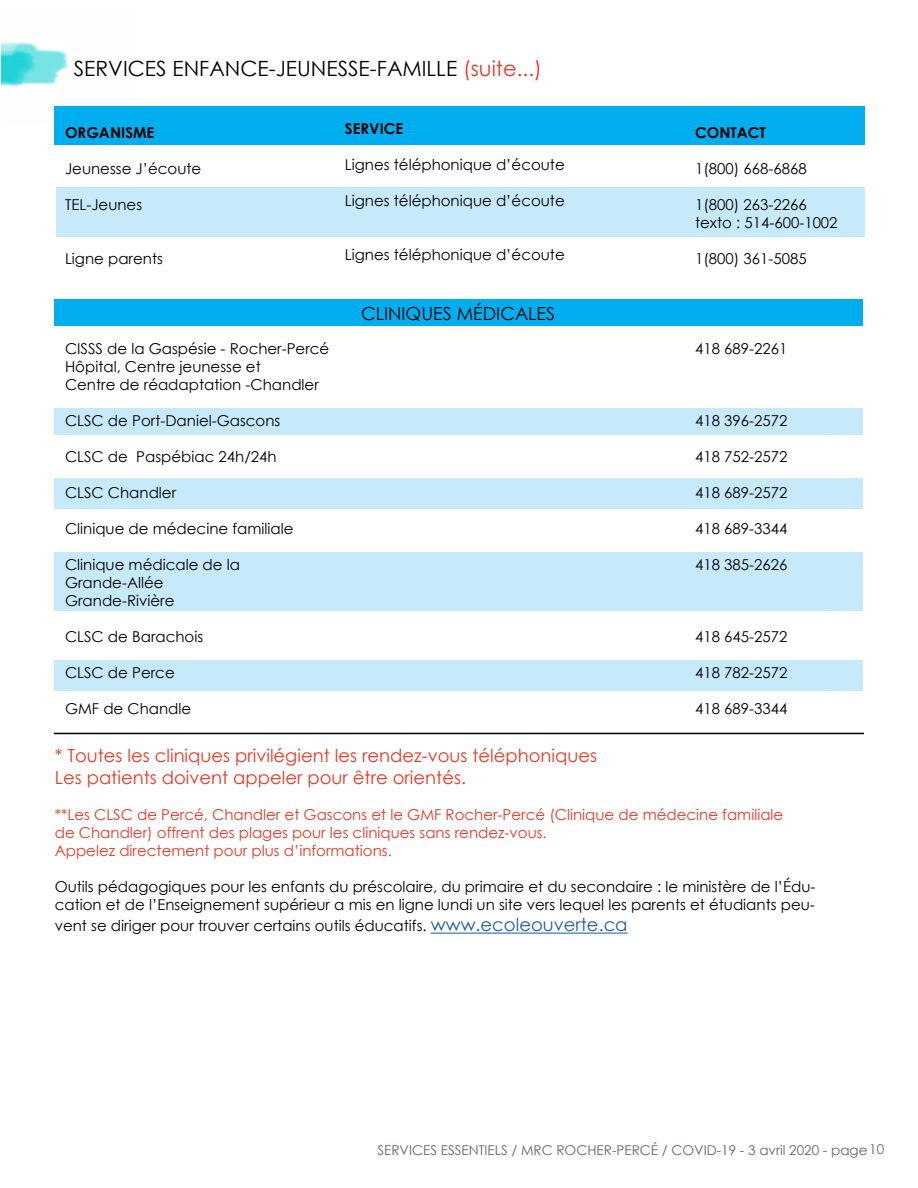
<style>
.page{position:relative;width:918px;height:1188px;background:#fff}
.page>*{position:absolute;margin:0;border:0;box-sizing:border-box;transform-origin:0 0}
.t1{font:21px "Century Gothic";color:#000}
.t2{font:18px/21.6px "Century Gothic";color:#e73925}
.t3{font:18px "Century Gothic";color:#000}
.t4{font:15px/18px "Century Gothic";color:#000}
.t5{font:15px/18px "Century Gothic";color:#e73925}
.t6{font:700 15px "Century Gothic";color:#000}
.t7{font:13.5px "Century Gothic";color:#6c6361}
.s1{color:#e73925}
.s2{font-size:18px;color:#215e9e}
</style>
<div class="page">
<div style="left:55px;top:552px;width:808px;height:59px;background:#c7eafb"></div>
<div style="left:54px;top:660px;width:808px;height:31px;background:#c7eafb"></div>
<div style="left:54px;top:478px;width:808px;height:31px;background:#c7eafb"></div>
<div style="left:54px;top:408px;width:808px;height:27px;background:#c7eafb"></div>
<div style="left:56px;top:187px;width:809px;height:49px;background:#c7eafb"></div>
<div style="left:55px;top:106px;width:810px;height:39px;background:#00aeef"></div>
<img style="left:2px;top:42px;width:68px;height:82px">
<div style="left:54px;top:299px;width:808px;height:27px;background:#00aeef"></div>
<hr style="left:431px;top:933px;width:197px;height:1px;background:#215e9e">
<hr style="left:54px;top:733px;width:810px;height:1px;background:#000">
<h1 class="t1" style="left:74px;top:53px;width:470px">SERVICES ENFANCE-JEUNESSE-FAMILLE <span class="s1">(suite...)</span></h1>
<p class="t6" style="left:65px;top:121px;width:91px">ORGANISME</p>
<p class="t4" style="left:65px;top:159px;width:138px">Jeunesse J’écoute</p>
<p class="t4" style="left:65px;top:195px;width:79px">TEL-Jeunes</p>
<p class="t4" style="left:65px;top:249px;width:99px">Ligne parents</p>
<p class="t4" style="left:65px;top:339px;width:260px">CISSS de la Gaspésie - Rocher-Percé<br>Hôpital, Centre jeunesse et<br>Centre de réadaptation -Chandler</p>
<p class="t4" style="left:65px;top:411px;width:217px">CLSC de Port-Daniel-Gascons</p>
<p class="t4" style="left:65px;top:447px;width:213px">CLSC de Paspébiac 24h/24h</p>
<p class="t4" style="left:65px;top:483px;width:113px">CLSC Chandler</p>
<p class="t4" style="left:65px;top:519px;width:230px">Clinique de médecine familiale</p>
<p class="t4" style="left:65px;top:555px;width:176px">Clinique médicale de la<br>Grande-Allée<br>Grande-Rivière</p>
<p class="t4" style="left:65px;top:627px;width:140px">CLSC de Barachois</p>
<p class="t4" style="left:65px;top:663px;width:111px">CLSC de Perce</p>
<p class="t4" style="left:65px;top:699px;width:128px">GMF de Chandle</p>
<p class="t6" style="left:345px;top:117px;width:60px">SERVICE</p>
<p class="t4" style="left:345px;top:156px;width:221px">Lignes téléphonique d’écoute</p>
<p class="t4" style="left:345px;top:192px;width:221px">Lignes téléphonique d’écoute</p>
<p class="t4" style="left:345px;top:246px;width:221px">Lignes téléphonique d’écoute</p>
<p class="t3" style="left:361px;top:301px;width:196px">CLINIQUES MÉDICALES</p>
<p class="t6" style="left:695px;top:121px;width:72px">CONTACT</p>
<p class="t4" style="left:695px;top:159px;width:113px">1(800) 668-6868</p>
<p class="t4" style="left:695px;top:195px;width:144px">1(800) 263-2266 texto : 514-600-1002</p>
<p class="t4" style="left:695px;top:249px;width:113px">1(800) 361-5085</p>
<p class="t4" style="left:695px;top:339px;width:94px">418 689-2261</p>
<p class="t4" style="left:695px;top:411px;width:94px">418 396-2572</p>
<p class="t4" style="left:695px;top:447px;width:94px">418 752-2572</p>
<p class="t4" style="left:695px;top:483px;width:94px">418 689-2572</p>
<p class="t4" style="left:695px;top:519px;width:94px">418 689-3344</p>
<p class="t4" style="left:695px;top:555px;width:94px">418 385-2626</p>
<p class="t4" style="left:695px;top:627px;width:94px">418 645-2572</p>
<p class="t4" style="left:695px;top:663px;width:94px">418 782-2572</p>
<p class="t4" style="left:695px;top:699px;width:94px">418 689-3344</p>
<p class="t2" style="left:55px;top:745px;width:544px">* Toutes les cliniques privilégient les rendez-vous téléphoniques<br>Les patients doivent appeler pour être orientés.</p>
<p class="t5" style="left:55px;top:805px;width:730px">**Les CLSC de Percé, Chandler et Gascons et le GMF Rocher-Percé (Clinique de médecine familiale de Chandler) offrent des plages pour les cliniques sans rendez-vous.<br>Appelez directement pour plus d’informations.</p>
<p class="t4" style="left:55px;top:877px;width:762px">Outils pédagogiques pour les enfants du préscolaire, du primaire et du secondaire : le ministère de l’Édu&shy;cation et de l’Enseignement supérieur a mis en ligne lundi un site vers lequel les parents et étudiants peu-</p>
<p class="t4" style="left:55px;top:917px;width:574px">vent se diriger pour trouver certains outils éducatifs. <span class="s2">www.ecoleouverte.ca</span></p>
<p class="t7" style="left:377px;top:1140px;width:508px">SERVICES ESSENTIELS / MRC ROCHER-PERCÉ / COVID-19 - 3 avril 2020 - page10</p>
</div>
